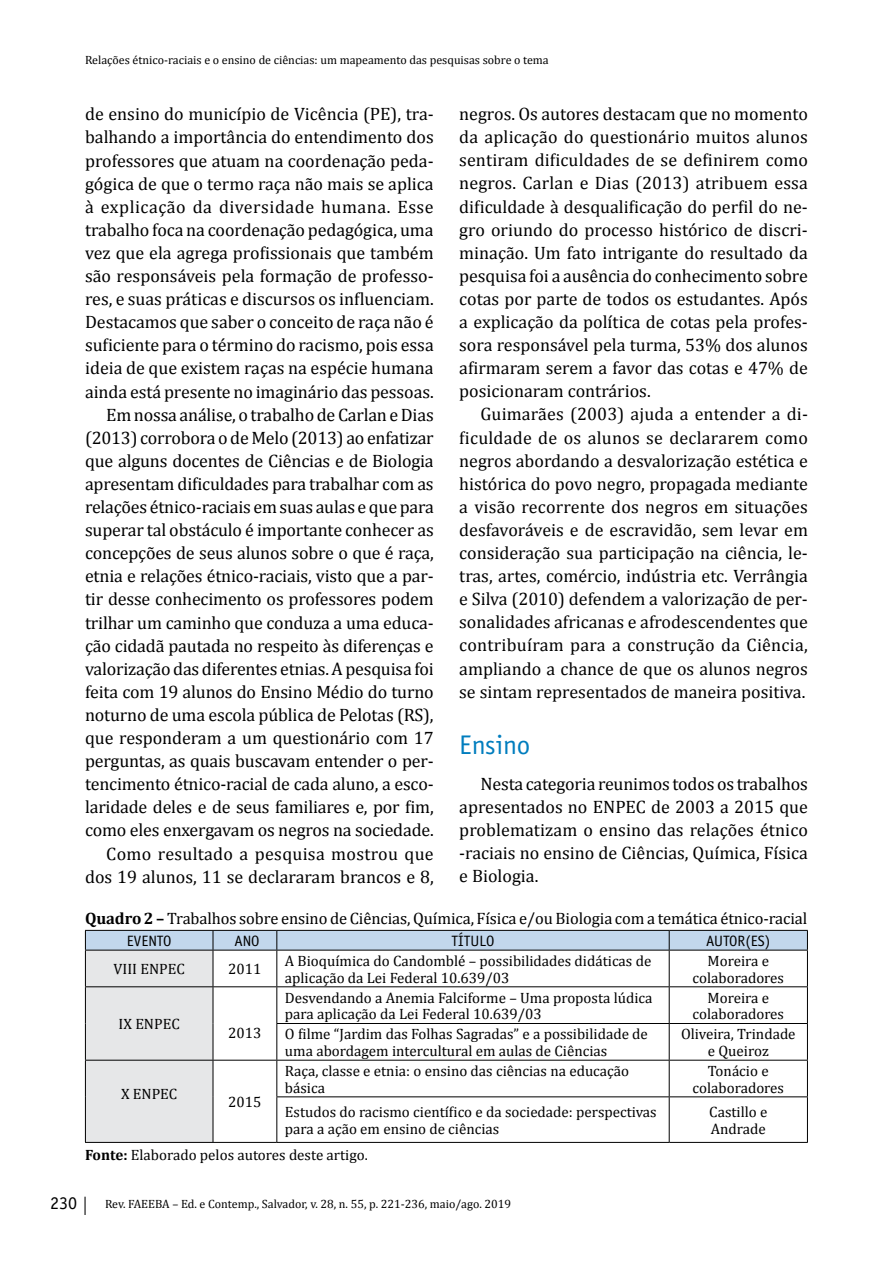
<style>
.page{position:relative;width:893px;height:1276px;background:#fff}
.page>*{position:absolute;margin:0;border:0;box-sizing:border-box;transform-origin:0 0}
.t1{font:27px "Officina Sans";color:#007dbe}
.t2{font:18px/23.1px "Cambria";letter-spacing:-.01em;color:#000;text-align:justify}
.t3{font:18px "Officina Sans";color:#000}
.t4{font:16.5px "Cambria";letter-spacing:-.005em;color:#000}
.t5{font:15px/16.5px "Cambria";color:#000}
.t6{font:15px "Officina Sans";color:#000}
.t7{font:12px "Cambria";color:#000}
.s1{font-weight:700}
</style>
<div class="page">
<svg style="left:85px;top:1196px;width:1px;height:19px"></svg>
<hr style="left:85px;top:1142px;width:128px;height:1px;background:#000">
<hr style="left:213px;top:1142px;width:64px;height:1px;background:#000">
<hr style="left:277px;top:1142px;width:392px;height:1px;background:#000">
<hr style="left:669px;top:1142px;width:139px;height:1px;background:#000">
<svg style="left:85px;top:930px;width:723px;height:212px"></svg>
<hr style="left:213px;top:950px;width:1px;height:36px;background:#000">
<hr style="left:276px;top:950px;width:1px;height:36px;background:#000">
<hr style="left:669px;top:950px;width:1px;height:36px;background:#000">
<hr style="left:807px;top:950px;width:1px;height:36px;background:#000">
<hr style="left:213px;top:987px;width:1px;height:36px;background:#000">
<hr style="left:276px;top:987px;width:1px;height:36px;background:#000">
<hr style="left:669px;top:987px;width:1px;height:36px;background:#000">
<hr style="left:807px;top:987px;width:1px;height:36px;background:#000">
<hr style="left:213px;top:1023px;width:1px;height:36px;background:#000">
<hr style="left:276px;top:1024px;width:1px;height:35px;background:#000">
<hr style="left:669px;top:1024px;width:1px;height:35px;background:#000">
<hr style="left:807px;top:1024px;width:1px;height:35px;background:#000">
<hr style="left:213px;top:1060px;width:1px;height:37px;background:#000">
<hr style="left:276px;top:1060px;width:1px;height:36px;background:#000">
<hr style="left:669px;top:1060px;width:1px;height:36px;background:#000">
<hr style="left:807px;top:1060px;width:1px;height:36px;background:#000">
<hr style="left:213px;top:1097px;width:1px;height:45px;background:#000">
<hr style="left:276px;top:1097px;width:1px;height:45px;background:#000">
<hr style="left:669px;top:1097px;width:1px;height:45px;background:#000">
<hr style="left:807px;top:1097px;width:1px;height:45px;background:#000">
<p class="t7" style="left:85px;top:53px;width:465px">Relações étnico-raciais e o ensino de ciências: um mapeamento das pesquisas sobre o tema</p>
<p class="t2" style="left:85px;top:103px;width:350px;text-align:right">de ensino do município de Vicência (PE), tra&shy;balhando a importância do entendimento dos professores que atuam na coordenação peda&shy;gógica de que o termo raça não mais se aplica à explicação da diversidade humana. Esse trabalho foca na coordenação pedagógica, uma vez que ela agrega profissionais que também são responsáveis pela formação de professo&shy;res, e suas práticas e discursos os influenciam.<br>Destacamos que saber o conceito de raça não é suficiente para o término do racismo, pois essa ideia de que existem raças na espécie humana ainda está presente no imaginário das pessoas.<br>Em nossa análise, o trabalho de Carlan e Dias (2013) corrobora o de Melo (2013) ao enfatizar que alguns docentes de Ciências e de Biologia apresentam dificuldades para trabalhar com as relações étnico-raciais em suas aulas e que para superar tal obstáculo é importante conhecer as concepções de seus alunos sobre o que é raça, etnia e relações étnico-raciais, visto que a par&shy;tir desse conhecimento os professores podem trilhar um caminho que conduza a uma educa&shy;ção cidadã pautada no respeito às diferenças e valorização das diferentes etnias. A pesquisa foi feita com 19 alunos do Ensino Médio do turno noturno de uma escola pública de Pelotas (RS), que responderam a um questionário com 17 perguntas, as quais buscavam entender o per&shy;tencimento étnico-racial de cada aluno, a esco&shy;laridade deles e de seus familiares e, por fim, como eles enxergavam os negros na sociedade.<br>Como resultado a pesquisa mostrou que dos 19 alunos, 11 se declararam brancos e 8,</p>
<p class="t2" style="left:459px;top:102px;width:350px">negros. Os autores destacam que no momento da aplicação do questionário muitos alunos sentiram dificuldades de se definirem como negros. Carlan e Dias (2013) atribuem essa dificuldade à desqualificação do perfil do ne&shy;gro oriundo do processo histórico de discri&shy;minação. Um fato intrigante do resultado da pesquisa foi a ausência do conhecimento sobre cotas por parte de todos os estudantes. Após a explicação da política de cotas pela profes&shy;sora responsável pela turma, 53% dos alunos afirmaram serem a favor das cotas e 47% de posicionaram contrários.</p>
<p class="t2" style="left:459px;top:403px;width:350px;text-indent:21px">Guimarães (2003) ajuda a entender a di&shy;ficuldade de os alunos se declararem como negros abordando a desvalorização estética e histórica do povo negro, propagada mediante a visão recorrente dos negros em situações desfavoráveis e de escravidão, sem levar em consideração sua participação na ciência, le&shy;tras, artes, comércio, indústria etc. Verrângia e Silva (2010) defendem a valorização de per&shy;sonalidades africanas e afrodescendentes que contribuíram para a construção da Ciência, ampliando a chance de que os alunos negros se sintam representados de maneira positiva.</p>
<h1 class="t1" style="left:459px;top:729px;width:73px">Ensino</h1>
<p class="t2" style="left:459px;top:772px;width:350px;text-indent:21px">Nesta categoria reunimos todos os trabalhos apresentados no ENPEC de 2003 a 2015 que problematizam o ensino das relações étnico -raciais no ensino de Ciências, Química, Física e Biologia.</p>
<p class="t4" style="left:85px;top:908px;width:724px"><span class="s1">Quadro 2 –</span> Trabalhos sobre ensino de Ciências, Química, Física e/ou Biologia com a temática étnico-racial</p>
<p class="t6" style="left:127px;top:932px;width:46px">EVENTO</p>
<p class="t6" style="left:235px;top:932px;width:27px">ANO</p>
<p class="t6" style="left:452px;top:932px;width:44px">TÍTULO</p>
<p class="t6" style="left:706px;top:932px;width:66px">AUTOR(ES)</p>
<p class="t5" style="left:114px;top:961px;width:73px">VIII ENPEC</p>
<p class="t5" style="left:228px;top:961px;width:35px">2011</p>
<p class="t5" style="left:285px;top:952px;width:368px">A Bioquímica do Candomblé – possibilidades didáticas de aplicação da Lei Federal 10.639/03</p>
<p class="t5" style="left:693px;top:952px;width:93px;text-align:center">Moreira e colaboradores</p>
<p class="t5" style="left:119px;top:1016px;width:63px">IX ENPEC</p>
<p class="t5" style="left:228px;top:1024px;width:35px">2013</p>
<p class="t5" style="left:285px;top:989px;width:369px">Desvendando a Anemia Falciforme – Uma proposta lúdica para aplicação da Lei Federal 10.639/03</p>
<p class="t5" style="left:693px;top:989px;width:93px;text-align:center">Moreira e colaboradores</p>
<p class="t5" style="left:285px;top:1026px;width:364px">O filme “Jardim das Folhas Sagradas” e a possibilidade de uma abordagem intercultural em aulas de Ciências</p>
<p class="t5" style="left:681px;top:1026px;width:116px;text-align:center">Oliveira, Trindade e Queiroz</p>
<p class="t5" style="left:285px;top:1062px;width:346px">Raça, classe e etnia: o ensino das ciências na educação básica</p>
<p class="t5" style="left:693px;top:1062px;width:93px;text-align:center">Tonácio e colaboradores</p>
<p class="t5" style="left:285px;top:1103px;width:373px">Estudos do racismo científico e da sociedade: perspectivas para a ação em ensino de ciências</p>
<p class="t5" style="left:709px;top:1103px;width:60px">Castillo e<br>Andrade</p>
<p class="t5" style="left:85px;top:1146px;width:284px"><span class="s1">Fonte:</span> Elaborado pelos autores deste artigo.</p>
<p class="t5" style="left:121px;top:1085px;width:58px">X ENPEC</p>
<p class="t5" style="left:228px;top:1093px;width:35px">2015</p>
<p class="t3" style="left:50px;top:1192px;width:28px">230</p>
<p class="t7" style="left:105px;top:1197px;width:408px">Rev. FAEEBA – Ed. e Contemp., Salvador, v. 28, n. 55, p. 221-236, maio/ago. 2019</p>
</div>
